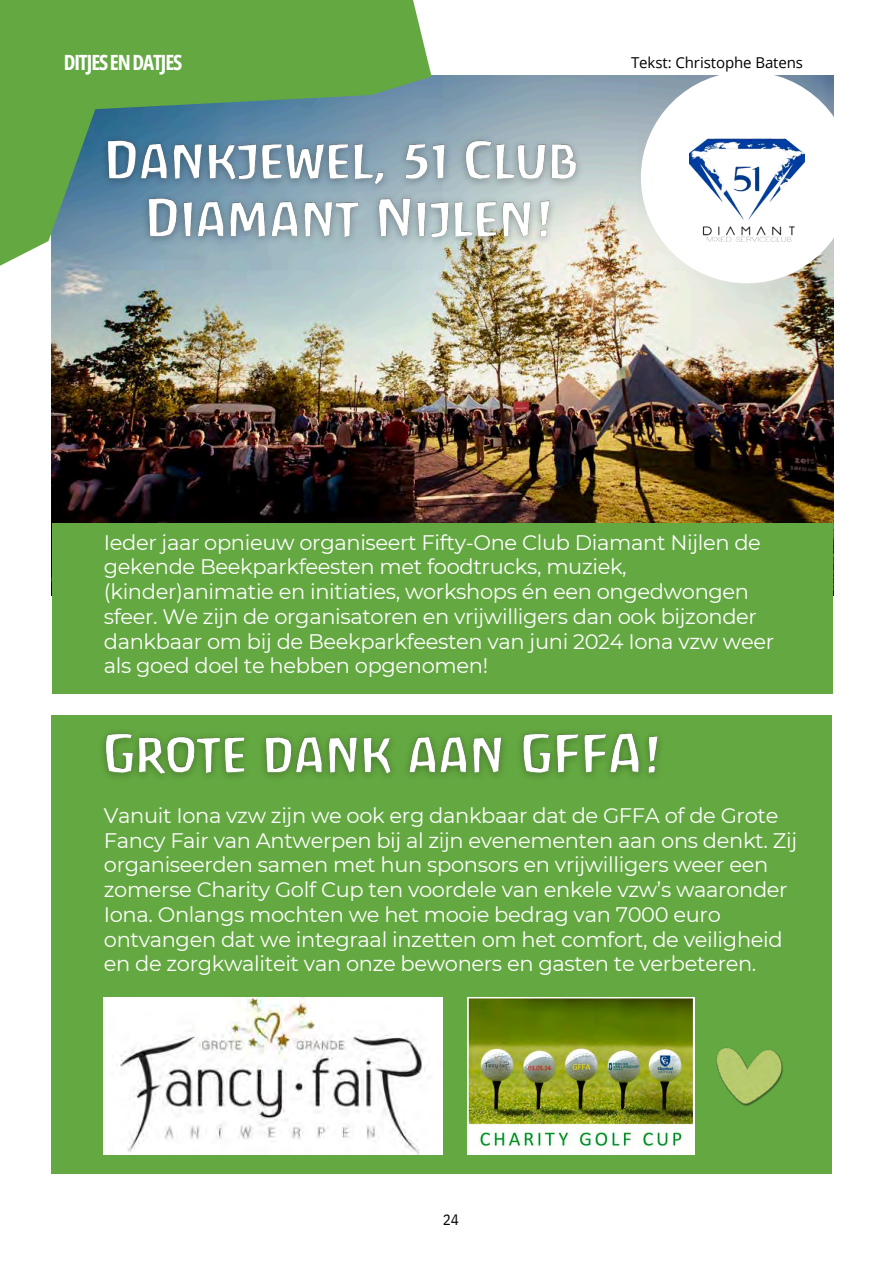
<style>
.page{position:relative;width:894px;height:1264px;background:#fff}
.page>*{position:absolute;margin:0;border:0;box-sizing:border-box;transform-origin:0 0}
.t1{font:21px/24.8px "Montserrat";letter-spacing:-.015em;color:#fff}
.t2{font:700 21px "Open Sans Condensed";letter-spacing:-.05em;color:#fff}
.t3{font:15px "Open Sans";letter-spacing:-.005em;color:#000}
.t4{font:15px "IBM Plex Sans Cond";color:#000}
</style>
<div class="page">
<img style="left:52px;top:75px;width:780px;height:448px">
<svg style="left:0;top:0;width:431px;height:266px;background:#68a35e"></svg>
<div style="left:52px;top:523px;width:780px;height:170px;background:#64a841"></div>
<div style="left:640px;top:71px;width:212px;height:212px;background:#fff;border-radius:50%"></div>
<img style="left:689px;top:138px;width:115px;height:104px">
<div style="left:51px;top:715px;width:780px;height:459px;background:#64a841"></div>
<img style="left:468px;top:997px;width:226px;height:157px">
<img style="left:104px;top:997px;width:338px;height:157px">
<img style="left:716px;top:1047px;width:67px;height:59px">
<img style="left:93px;top:129px;width:502px;height:124px">
<img style="left:103px;top:732px;width:557px;height:45px">
<p class="t2" style="left:64px;top:47px;width:120px">DITJES EN DATJES</p>
<p class="t3" style="left:631px;top:52px;width:173px">Tekst: Christophe Batens</p>
<h3 class="t1" style="left:104px;top:529px;width:671px">Ieder jaar opnieuw organiseert Fifty-One Club Diamant Nijlen de gekende Beekparkfeesten met foodtrucks, muziek, (kinder)animatie en initiaties, workshops én een ongedwongen sfeer. We zijn de organisatoren en vrijwilligers dan ook bijzonder dankbaar om bij de Beekparkfeesten van juni 2024 Iona vzw weer als goed doel te hebben opgenomen!</h3>
<p class="t1" style="left:104px;top:802px;width:694px">Vanuit Iona vzw zijn we ook erg dankbaar dat de GFFA of de Grote Fancy Fair van Antwerpen bij al zijn evenementen aan ons denkt. Zij organiseerden samen met hun sponsors en vrijwilligers weer een zomerse Charity Golf Cup ten voordele van enkele vzw’s waaronder Iona. Onlangs mochten we het mooie bedrag van 7000 euro ontvangen dat we integraal inzetten om het comfort, de veiligheid en de zorgkwaliteit van onze bewoners en gasten te verbeteren.</p>
<h3 class="t4" style="left:442px;top:1209px;width:18px">24</h3>
</div>
